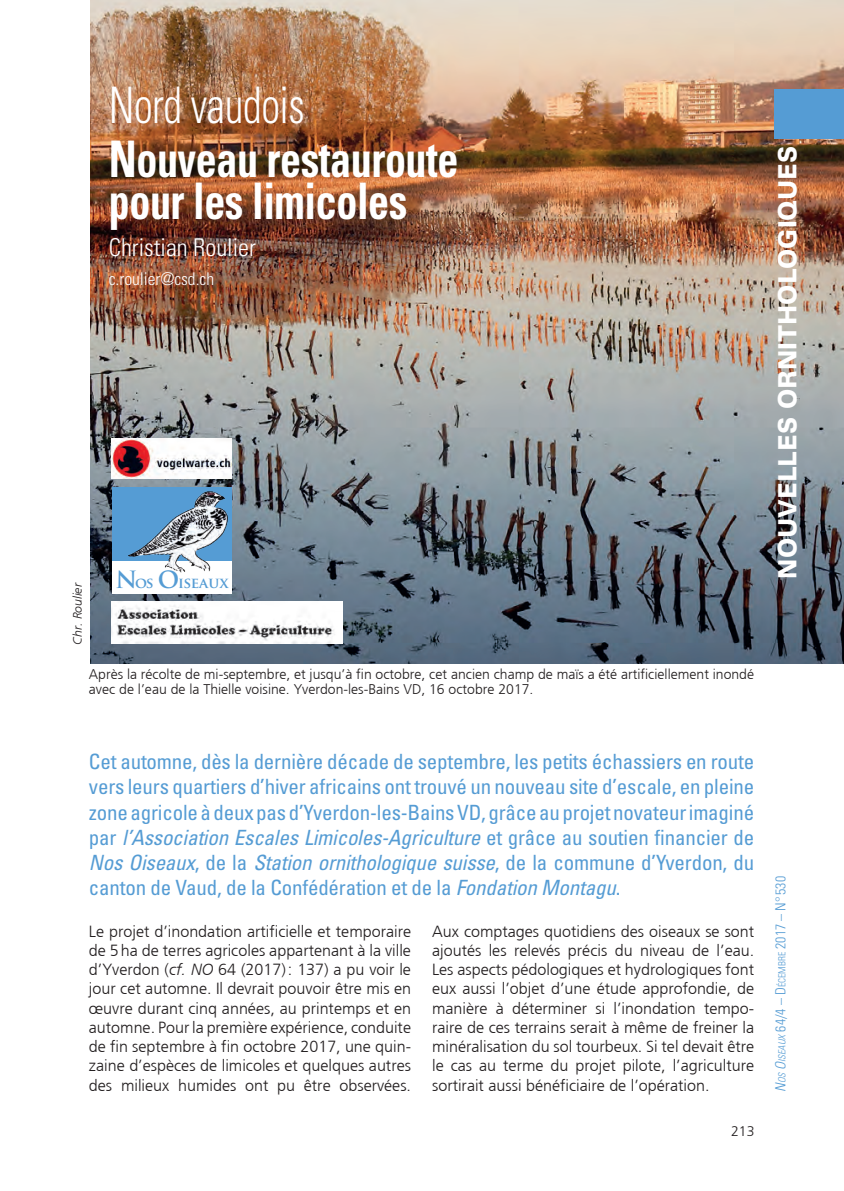
<style>
.page{position:relative;width:844px;height:1191px;background:#fff}
.page>*{position:absolute;margin:0;border:0;box-sizing:border-box;transform-origin:0 0}
.t1{font:700 condensed 50.4px/42px "Univers";letter-spacing:-.01em;color:#fff;scale:.83 1}
.t2{font:300 condensed 50.4px "Univers";letter-spacing:-.01em;color:#fff;scale:.83 1}
.t3{font:900 expanded 25.2px "Univers";color:#fff;scale:.83 1}
.t4{font:300 condensed 24.5px "Univers";color:#fff}
.t5{font:condensed 21px/25.2px "Univers";letter-spacing:-.01em;color:#559cd4;text-align:justify}
.t6{font:300 condensed 17.5px "Univers";color:#fff}
.t7{font:300 16.1px/19.2px "Frutiger";color:#231f20;text-align:justify}
.t8{font:700 14.53px "Trajan Pro";letter-spacing:-.015em;color:#559cd4}
.t9{font:300 14px/15.4px "Frutiger";color:#231f20}
.t10{font:300 condensed 14px "Univers";color:#559cd4}
.t11{font:300 14px "Frutiger";color:#231f20}
.t12{font:italic 300 12.25px "Frutiger";color:#231f20}
.s1{font-size:23.1px}
.s2{font-style:italic}
.s3{font-style:italic;font-size:9.8px}
.s4{font-size:9.8px}
</style>
<div class="page">
<img style="left:90px;top:0;width:753px;height:663px">
<div style="left:774px;top:89px;width:69px;height:49px;background:#559cd4"></div>
<img style="left:112px;top:602px;width:230px;height:41px">
<img style="left:112px;top:438px;width:119px;height:41px">
<div style="left:112px;top:487px;width:119px;height:106px;background:#fff"></div>
<div style="left:112px;top:487px;width:119px;height:73px;background:#559cd4"></div>
<img style="left:128px;top:491px;width:100px;height:82px">
<h1 class="t2" style="left:109px;top:75px;width:238px">Nord vaudois</h1>
<h1 class="t1" style="left:109px;top:138px;width:422px">Nouveau restauroute pour les limicoles</h1>
<h3 class="t4" style="left:109px;top:232px;width:148px">Christian Roulier</h3>
<p class="t6" style="left:109px;top:269px;width:107px">c.roulier@csd.ch</p>
<p class="t12" style="left:70px;top:644px;width:63px;rotate:-90deg">Chr. Roulier</p>
<p class="t8" style="left:116px;top:574px;width:114px"><span class="s1">N</span>os <span class="s1">O</span>iseaux</p>
<p class="t9" style="left:89px;top:666px;width:666px">Après la récolte de mi-septembre, et jusqu’à fin octobre, cet ancien champ de maïs a été artificiellement inondé avec de l’eau de la Thielle voisine. Yverdon-les-Bains VD, 16 octobre 2017.</p>
<h2 class="t3" style="left:772px;top:578px;width:523px;rotate:-90deg">NOUVELLES ORNITHOLOGIQUES</h2>
<p class="t5" style="left:89px;top:749px;width:666px">Cet automne, dès la dernière décade de septembre, les petits échassiers en route vers leurs quartiers d’hiver africains ont trouvé un nouveau site d’escale, en pleine zone agricole à deux pas d’Yverdon-les-BainsVD, grâce au projet novateur imaginé par <span class="s2">l’Association Escales Limicoles-Agriculture</span> et grâce au soutien financier de <span class="s2">Nos Oiseaux</span>, de la <span class="s2">Station ornithologique suisse</span>, de la commune d’Yverdon, du canton de Vaud, de la Confédération et de la <span class="s2">Fondation Montagu</span>.</p>
<p class="t7" style="left:89px;top:921px;width:323px">Le projet d’inondation artificielle et temporaire de 5ha de terres agricoles appartenant à la ville d’Yverdon (<span class="s2">cf. NO</span> 64 (2017): 137) a pu voir le jour cet automne. Il devrait pouvoir être mis en œuvre durant cinq années, au printemps et en automne. Pour la première expérience, conduite de fin septembre à fin octobre 2017, une quin&shy;zaine d’espèces de limicoles et quelques autres des milieux humides ont pu être observées.</p>
<p class="t7" style="left:432px;top:921px;width:323px">Aux comptages quotidiens des oiseaux se sont ajoutés les relevés précis du niveau de l’eau.<br>Les aspects pédologiques et hydrologiques font eux aussi l’objet d’une étude approfondie, de manière à déterminer si l’inondation tempo&shy;raire de ces terrains serait à même de freiner la minéralisation du sol tourbeux. Si tel devait être le cas au terme du projet pilote, l’agriculture sortirait aussi bénéficiaire de l’opération.</p>
<p class="t11" style="left:731px;top:1123px;width:25px">213</p>
<p class="t10" style="left:772px;top:1091px;width:217px;rotate:-90deg"><span class="s2">N</span><span class="s3">OS</span> <span class="s2">O</span><span class="s3">ISEAUX</span> 64/4 – D<span class="s4">ÉCEMBRE</span> 2017 – N° 530</p>
</div>
